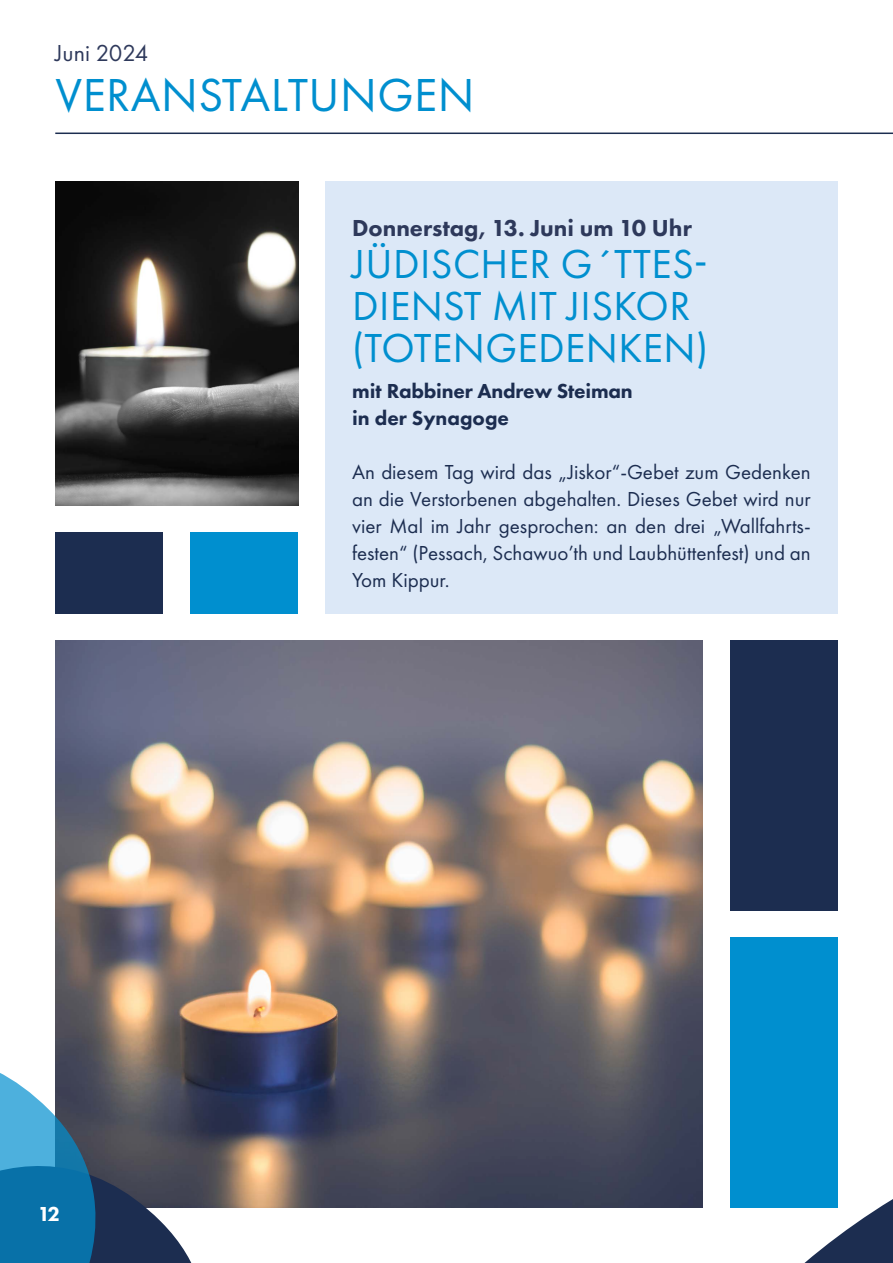
<style>
.page{position:relative;width:893px;height:1263px;background:#fff}
.page>*{position:absolute;margin:0;border:0;box-sizing:border-box;transform-origin:0 0}
.t1{font:48px "Futura PT";letter-spacing:.01em;color:#008fcf}
.t2{font:42px/42px "Futura PT";letter-spacing:.01em;color:#008fcf}
.t3{font:800 24px "Futura PT";color:#2e395b}
.t4{font:24px "Futura PT";color:#2e395b}
.t5{font:21px/27px "Futura PT";color:#1c2d50;text-align:justify}
.t6{font:800 21px/27px "Futura PT";letter-spacing:-.01em;color:#1c2d50}
.t7{font:800 21px "Futura PT";color:#fff}
</style>
<div class="page">
<div style="left:325px;top:182px;width:513px;height:432px;background:#dce8f7"></div>
<img style="left:55px;top:182px;width:243px;height:324px">
<div style="left:55px;top:533px;width:108px;height:81px;background:#1c2d50"></div>
<div style="left:190px;top:533px;width:108px;height:81px;background:#008fcf"></div>
<img style="left:55px;top:641px;width:648px;height:567px">
<div style="left:730px;top:641px;width:108px;height:270px;background:#1c2d50"></div>
<div style="left:730px;top:938px;width:108px;height:270px;background:#008fcf"></div>
<svg style="left:772px;top:937px;width:121px;height:326px"></svg>
<hr style="left:55px;top:133px;width:838px;height:1px;background:#1c2d50">
<svg style="left:0;top:1065px;width:199px;height:198px;background:#426985"></svg>
<p class="t4" style="left:55px;top:39px;width:95px">Juni 2024</p>
<h1 class="t1" style="left:56px;top:67px;width:421px">VERANSTALTUNGEN</h1>
<p class="t7" style="left:38px;top:1201px;width:24px">12</p>
<p class="t3" style="left:352px;top:213px;width:341px">Donnerstag, 13. Juni um 10 Uhr</p>
<h2 class="t2" style="left:352px;top:242px;width:358px">JÜDISCHER G´TTES-<br>DIENST MIT JISKOR (TOTENGEDENKEN)</h2>
<p class="t6" style="left:352px;top:377px;width:282px">mit Rabbiner Andrew Steiman in der Synagoge</p>
<p class="t5" style="left:352px;top:458px;width:460px">An diesem Tag wird das „Jiskor“-Gebet zum Gedenken an die Verstorbenen abgehalten. Dieses Gebet wird nur vier Mal im Jahr gesprochen: an den drei „Wallfahrts&shy;festen“ (Pessach, Schawuo’th und Laubhüttenfest) und an Yom Kippur.</p>
</div>
